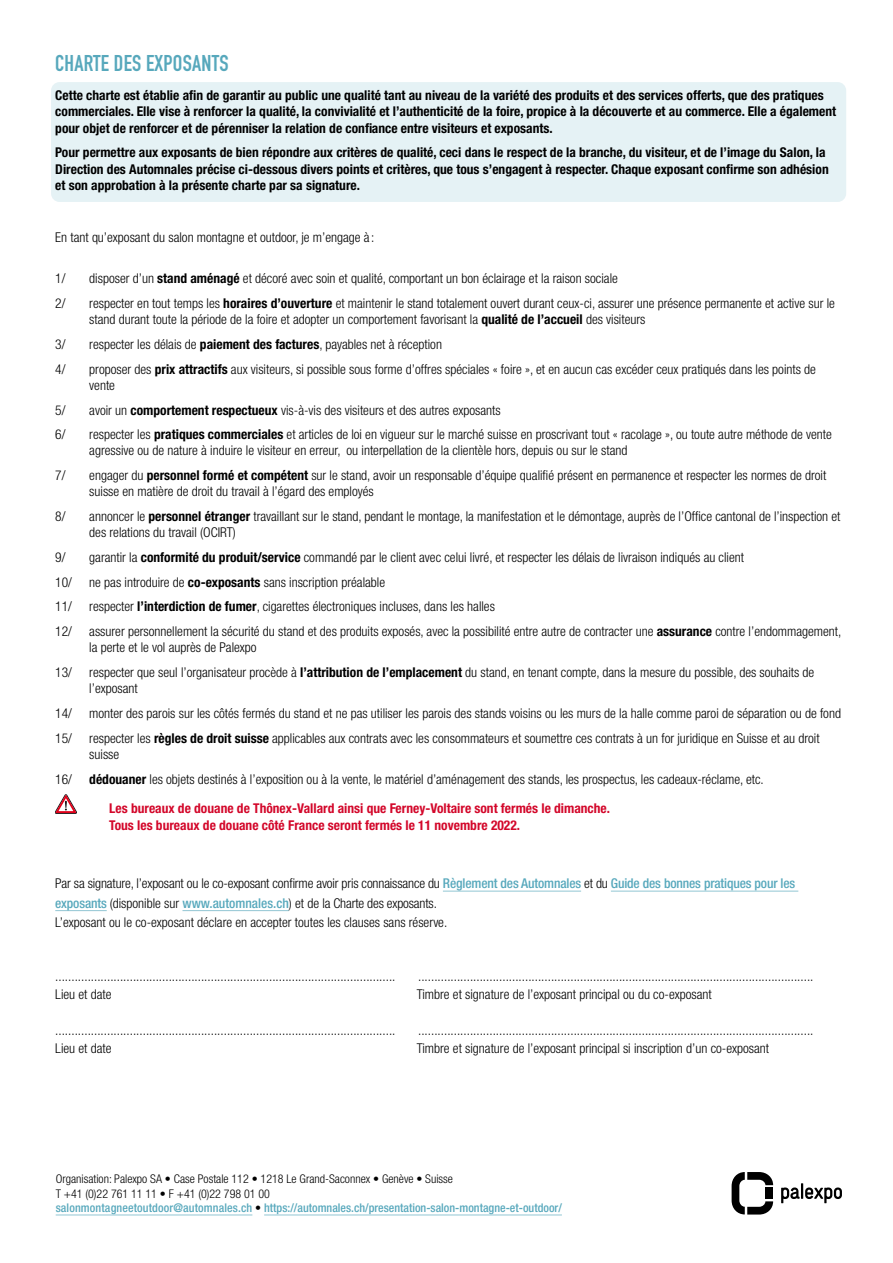
<style>
.page{position:relative;width:893px;height:1263px;background:#fff}
.page>*{position:absolute;margin:0;border:0;box-sizing:border-box;transform-origin:0 0}
.t1{font:700 22.5px "DIN Condensed";letter-spacing:.01em;color:#57a8bc}
.t2{font:300 condensed 13.5px/16.2px "Helvetica Neue LT Std";color:#000}
.t3{font:700 condensed 13.5px/16.2px "Helvetica Neue LT Std";color:#000}
.t4{font:700 condensed 13.5px/16.2px "Helvetica Neue LT Std";color:#d3072a}
.t5{font:300 condensed 12px/14.4px "Helvetica Neue LT Std";color:#000}
.s1{font-weight:700}
.s2{font-weight:500;color:#57a8bc}
</style>
<div class="page">
<div style="left:51px;top:82px;width:795px;height:120px;background:#e5f2f5;border-radius:9px"></div>
<hr style="left:443px;top:891px;width:138px;height:1px;background:#92c6d3">
<hr style="left:611px;top:891px;width:187px;height:1px;background:#92c6d3">
<hr style="left:55px;top:910px;width:52px;height:1px;background:#92c6d3">
<hr style="left:182px;top:910px;width:107px;height:1px;background:#92c6d3">
<svg style="left:55px;top:795px;width:22px;height:18px"></svg>
<hr style="left:56px;top:1215px;width:196px;height:1px;background:#92c6d3">
<hr style="left:264px;top:1215px;width:298px;height:1px;background:#92c6d3">
<svg style="left:781px;top:1183px;width:61px;height:20px"></svg>
<svg style="left:732px;top:1172px;width:41px;height:42px"></svg>
<h1 class="t1" style="left:55px;top:48px;width:175px">CHARTE DES EXPOSANTS</h1>
<p class="t3" style="left:55px;top:87px;width:782px">Cette charte est établie afin de garantir au public une qualité tant au niveau de la variété des produits et des services offerts, que des pratiques commerciales. Elle vise à renforcer la qualité, la convivialité et l’authenticité de la foire, propice à la découverte et au commerce. Elle a également pour objet de renforcer et de pérenniser la relation de confiance entre visiteurs et exposants.</p>
<p class="t3" style="left:55px;top:144px;width:775px">Pour permettre aux exposants de bien répondre aux critères de qualité, ceci dans le respect de la branche, du visiteur, et de l’image du Salon, la<br>Direction des Automnales précise ci-dessous divers points et critères, que tous s’engagent à respecter. Chaque exposant confirme son adhésion et son approbation à la présente charte par sa signature.</p>
<p class="t2" style="left:55px;top:229px;width:321px">En tant qu’exposant du salon montagne et outdoor, je m’engage à :</p>
<p class="t2" style="left:55px;top:270px;width:12px">1/</p>
<p class="t2" style="left:89px;top:270px;width:530px">disposer d’un <span class="s1">stand aménagé</span> et décoré avec soin et qualité, comportant un bon éclairage et la raison sociale</p>
<p class="t2" style="left:55px;top:295px;width:12px">2/</p>
<p class="t2" style="left:89px;top:295px;width:747px">respecter en tout temps les <span class="s1">horaires d’ouverture</span> et maintenir le stand totalement ouvert durant ceux-ci, assurer une présence permanente et active sur le stand durant toute la période de la foire et adopter un comportement favorisant la <span class="s1">qualité de l’accueil</span> des visiteurs</p>
<p class="t2" style="left:55px;top:336px;width:12px">3/</p>
<p class="t2" style="left:89px;top:336px;width:354px">respecter les délais de <span class="s1">paiement des factures</span>, payables net à réception</p>
<p class="t2" style="left:55px;top:361px;width:12px">4/</p>
<p class="t2" style="left:89px;top:361px;width:728px">proposer des <span class="s1">prix attractifs</span> aux visiteurs, si possible sous forme d’offres spéciales « foire », et en aucun cas excéder ceux pratiqués dans les points de vente</p>
<p class="t2" style="left:55px;top:402px;width:12px">5/</p>
<p class="t2" style="left:89px;top:402px;width:413px">avoir un <span class="s1">comportement respectueux</span> vis-à-vis des visiteurs et des autres exposants</p>
<p class="t2" style="left:55px;top:426px;width:12px">6/</p>
<p class="t2" style="left:89px;top:426px;width:744px">respecter les <span class="s1">pratiques commerciales</span> et articles de loi en vigueur sur le marché suisse en proscrivant tout « racolage », ou toute autre méthode de vente agressive ou de nature à induire le visiteur en erreur, ou interpellation de la clientèle hors, depuis ou sur le stand</p>
<p class="t2" style="left:55px;top:467px;width:12px">7/</p>
<p class="t2" style="left:89px;top:467px;width:738px">engager du <span class="s1">personnel formé et compétent</span> sur le stand, avoir un responsable d’équipe qualifié présent en permanence et respecter les normes de droit suisse en matière de droit du travail à l’égard des employés</p>
<p class="t2" style="left:55px;top:508px;width:12px">8/</p>
<p class="t2" style="left:89px;top:508px;width:753px">annoncer le <span class="s1">personnel étranger</span> travaillant sur le stand, pendant le montage, la manifestation et le démontage, auprès de l’Office cantonal de l’inspection et des relations du travail (OCIRT)</p>
<p class="t2" style="left:55px;top:549px;width:12px">9/</p>
<p class="t2" style="left:89px;top:549px;width:656px">garantir la <span class="s1">conformité du produit/service</span> commandé par le client avec celui livré, et respecter les délais de livraison indiqués au client</p>
<p class="t2" style="left:55px;top:574px;width:18px">10/</p>
<p class="t2" style="left:89px;top:574px;width:297px">ne pas introduire de <span class="s1">co-exposants</span> sans inscription préalable</p>
<p class="t2" style="left:55px;top:598px;width:18px">11/</p>
<p class="t2" style="left:89px;top:598px;width:407px">respecter <span class="s1">l’interdiction de fumer</span>, cigarettes électroniques incluses, dans les halles</p>
<p class="t2" style="left:55px;top:623px;width:18px">12/</p>
<p class="t2" style="left:89px;top:623px;width:754px">assurer personnellement la sécurité du stand et des produits exposés, avec la possibilité entre autre de contracter une <span class="s1">assurance</span> contre l’endommagement, la perte et le vol auprès de Palexpo</p>
<p class="t2" style="left:55px;top:664px;width:18px">13/</p>
<p class="t2" style="left:89px;top:664px;width:726px">respecter que seul l’organisateur procède à <span class="s1">l’attribution de l’emplacement</span> du stand, en tenant compte, dans la mesure du possible, des souhaits de l’exposant</p>
<p class="t2" style="left:55px;top:705px;width:18px">14/</p>
<p class="t2" style="left:89px;top:705px;width:753px">monter des parois sur les côtés fermés du stand et ne pas utiliser les parois des stands voisins ou les murs de la halle comme paroi de séparation ou de fond</p>
<p class="t2" style="left:55px;top:730px;width:18px">15/</p>
<p class="t2" style="left:89px;top:730px;width:732px">respecter les <span class="s1">règles de droit suisse</span> applicables aux contrats avec les consommateurs et soumettre ces contrats à un for juridique en Suisse et au droit suisse</p>
<p class="t2" style="left:55px;top:770px;width:18px">16/</p>
<p class="t2" style="left:89px;top:770px;width:676px"><span class="s1">dédouaner</span> les objets destinés à l’exposition ou à la vente, le matériel d’aménagement des stands, les prospectus, les cadeaux-réclame, etc.</p>
<p class="t4" style="left:109px;top:800px;width:502px">Les bureaux de douane de Thônex-Vallard ainsi que Ferney-Voltaire sont fermés le dimanche.<br>Tous les bureaux de douane côté France seront fermés le 11 novembre 2022.</p>
<p class="t2" style="left:55px;top:873px;width:742px;line-height:19.5px">Par sa signature, l’exposant ou le co-exposant confirme avoir pris connaissance du <span class="s2">Règlement des Automnales</span> et du <span class="s2">Guide des bonnes pratiques pour les exposants</span> (disponible sur <span class="s2">www.automnales.ch</span>) et de la Charte des exposants.<br>L’exposant ou le co-exposant déclare en accepter toutes les clauses sans réserve.</p>
<p class="t2" style="left:55px;top:968px;width:342px">.........................................................................................................</p>
<p class="t2" style="left:418px;top:968px;width:397px">..........................................................................................................................</p>
<p class="t2" style="left:55px;top:986px;width:58px">Lieu et date</p>
<p class="t2" style="left:417px;top:986px;width:297px">Timbre et signature de l’exposant principal ou du co-exposant</p>
<p class="t2" style="left:55px;top:1022px;width:342px">.........................................................................................................</p>
<p class="t2" style="left:418px;top:1022px;width:397px">..........................................................................................................................</p>
<p class="t2" style="left:55px;top:1040px;width:58px">Lieu et date</p>
<p class="t2" style="left:417px;top:1040px;width:354px">Timbre et signature de l’exposant principal si inscription d’un co-exposant</p>
<p class="t5" style="left:56px;top:1171px;width:508px">Organisation: Palexpo SA • Case Postale 112 • 1218 Le Grand-Saconnex • Genève • Suisse<br>T +41 (0)22 761 11 11 • F +41 (0)22 798 01 00<br><span class="s2">salonmontagneetoutdoor@automnales.ch</span> • <span class="s2">https://automnales.ch/presentation-salon-montagne-et-outdoor/</span></p>
</div>
